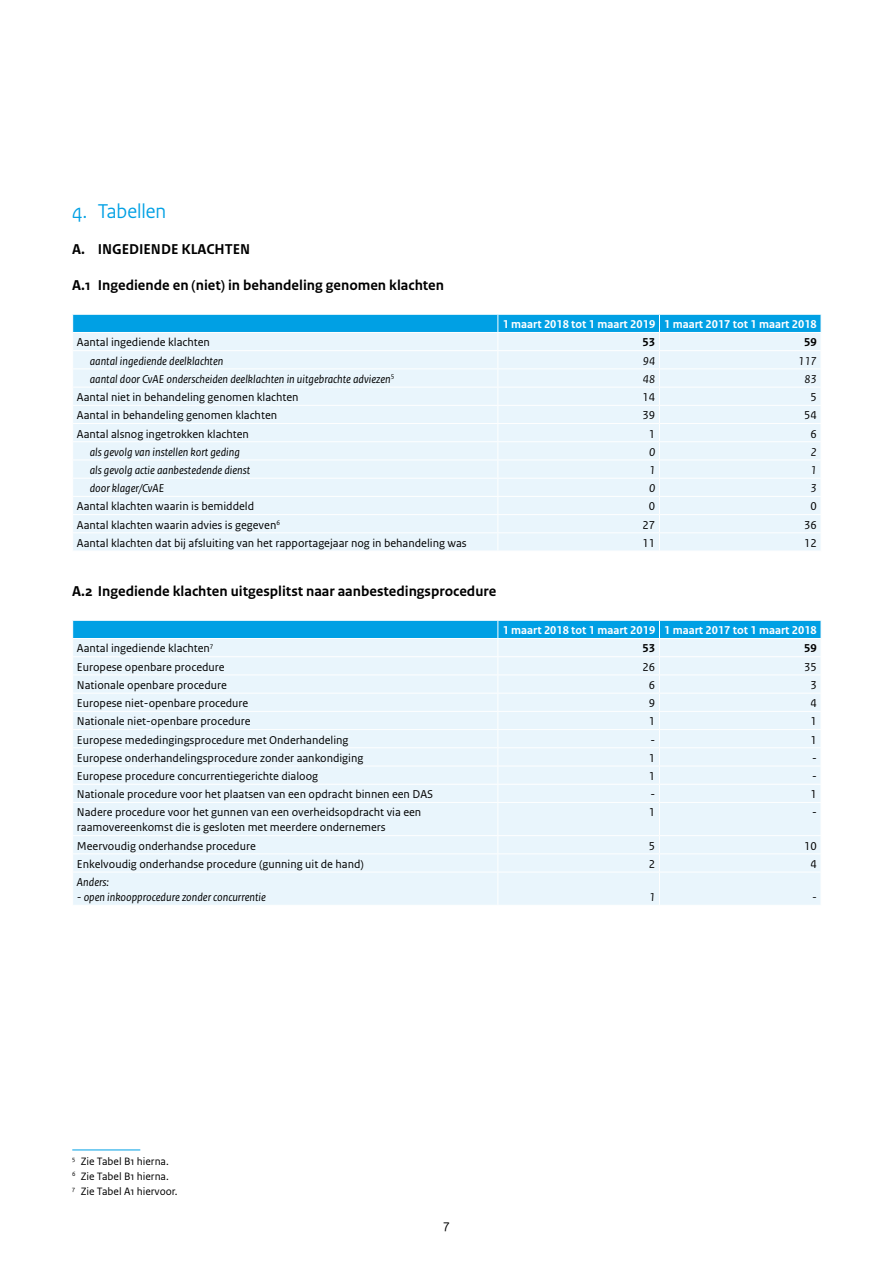
<style>
.page{position:relative;width:893px;height:1263px;background:#fff}
.page>*{position:absolute;margin:0;border:0;box-sizing:border-box;transform-origin:0 0}
._04_RO_Paragraafkop{font:21px "Rijksoverheid Sans Heading";color:#00a0e4}
._05_RO_Alineakop_San{font:700 15px "Rijksoverheid Sans Text";color:#000}
.t1{font:13.5px "Rijksoverheid Sans Text";color:#000}
._32_RO_Tabel_Broodte{font:12px/15px "Rijksoverheid Sans Text";color:#000}
._32_RO_Tabel_Broodte-2{font:italic 12px "Rijksoverheid Sans Text";color:#000}
._31_RO_Tabel_Tussenk{font:700 12px "Rijksoverheid Sans Text";color:#fff}
._32_RO_Tabel_Broodte-3{font:700 12px "Rijksoverheid Sans Text";color:#000}
._14_RO_Voetnoot{font:11.25px "Rijksoverheid Sans Text";color:#000}
</style>
<div class="page">
<svg style="left:72px;top:314px;width:749px;height:237px;background:#d9effa"></svg>
<hr style="left:498px;top:314px;width:161px;height:1px;background:#fff">
<hr style="left:659px;top:314px;width:162px;height:1px;background:#fff">
<hr style="left:72px;top:332px;width:426px;height:1px;background:#fff">
<hr style="left:498px;top:332px;width:161px;height:1px;background:#fff">
<hr style="left:659px;top:332px;width:162px;height:1px;background:#fff">
<div style="left:73px;top:803px;width:748px;height:102px;background:#e9f5fc"></div>
<hr style="left:497px;top:803px;width:1px;height:32px;background:#fff">
<hr style="left:659px;top:803px;width:1px;height:32px;background:#fff">
<svg style="left:497px;top:836px;width:1px;height:36px"></svg>
<svg style="left:659px;top:836px;width:1px;height:36px"></svg>
<hr style="left:497px;top:872px;width:1px;height:33px;background:#fff">
<hr style="left:659px;top:872px;width:1px;height:33px;background:#fff">
<hr style="left:72px;top:835px;width:426px;height:1px;background:#fff">
<hr style="left:498px;top:835px;width:161px;height:1px;background:#fff">
<hr style="left:659px;top:835px;width:162px;height:1px;background:#fff">
<hr style="left:72px;top:853px;width:426px;height:1px;background:#fff">
<hr style="left:498px;top:853px;width:161px;height:1px;background:#fff">
<hr style="left:659px;top:853px;width:162px;height:1px;background:#fff">
<hr style="left:72px;top:872px;width:426px;height:1px;background:#fff">
<hr style="left:498px;top:872px;width:161px;height:1px;background:#fff">
<hr style="left:659px;top:872px;width:162px;height:1px;background:#fff">
<svg style="left:72px;top:620px;width:749px;height:182px;background:#d4edf9"></svg>
<hr style="left:498px;top:620px;width:161px;height:1px;background:#fff">
<hr style="left:659px;top:620px;width:162px;height:1px;background:#fff">
<hr style="left:72px;top:638px;width:426px;height:1px;background:#fff">
<hr style="left:498px;top:638px;width:161px;height:1px;background:#fff">
<hr style="left:659px;top:638px;width:162px;height:1px;background:#fff">
<hr style="left:72px;top:1149px;width:68px;height:1px;background:#00a0e4">
<p class="_04_RO_Paragraafkop" style="left:72px;top:199px;width:95px">4. Tabellen</p>
<p class="_05_RO_Alineakop_San" style="left:72px;top:240px;width:179px">A. INGEDIENDE KLACHTEN</p>
<p class="_05_RO_Alineakop_San" style="left:72px;top:276px;width:373px">A.1 Ingediende en (niet) in behandeling genomen klachten</p>
<p class="_31_RO_Tabel_Tussenk" style="left:503px;top:317px;width:154px">1 maart 2018 tot 1 maart 2019</p>
<p class="_31_RO_Tabel_Tussenk" style="left:664px;top:317px;width:154px">1 maart 2017 tot 1 maart 2018</p>
<p class="_32_RO_Tabel_Broodte" style="left:77px;top:335px;width:135px">Aantal ingediende klachten</p>
<p class="_32_RO_Tabel_Broodte-3" style="left:643px;top:336px;width:14px">53</p>
<p class="_32_RO_Tabel_Broodte-3" style="left:804px;top:336px;width:14px">59</p>
<p class="_32_RO_Tabel_Broodte-2" style="left:90px;top:354px;width:135px">aantal ingediende deelklachten</p>
<p class="_32_RO_Tabel_Broodte-2" style="left:643px;top:354px;width:14px">94</p>
<p class="_32_RO_Tabel_Broodte-2" style="left:798px;top:354px;width:20px">117</p>
<p class="_32_RO_Tabel_Broodte-2" style="left:90px;top:372px;width:306px">aantal door CvAE onderscheiden deelklachten in uitgebrachte adviezen<sup>5</sup></p>
<p class="_32_RO_Tabel_Broodte-2" style="left:643px;top:372px;width:14px">48</p>
<p class="_32_RO_Tabel_Broodte-2" style="left:804px;top:372px;width:14px">83</p>
<p class="_32_RO_Tabel_Broodte" style="left:77px;top:390px;width:223px">Aantal niet in behandeling genomen klachten</p>
<p class="_32_RO_Tabel_Broodte" style="left:642px;top:390px;width:14px">14</p>
<p class="_32_RO_Tabel_Broodte" style="left:810px;top:390px;width:8px">5</p>
<p class="_32_RO_Tabel_Broodte" style="left:77px;top:408px;width:202px">Aantal in behandeling genomen klachten</p>
<p class="_32_RO_Tabel_Broodte" style="left:642px;top:408px;width:14px">39</p>
<p class="_32_RO_Tabel_Broodte" style="left:804px;top:408px;width:14px">54</p>
<p class="_32_RO_Tabel_Broodte" style="left:77px;top:426px;width:174px">Aantal alsnog ingetrokken klachten</p>
<p class="_32_RO_Tabel_Broodte" style="left:649px;top:426px;width:8px">1</p>
<p class="_32_RO_Tabel_Broodte" style="left:810px;top:426px;width:8px">6</p>
<p class="_32_RO_Tabel_Broodte-2" style="left:90px;top:445px;width:152px">als gevolg van instellen kort geding</p>
<p class="_32_RO_Tabel_Broodte-2" style="left:649px;top:445px;width:8px">0</p>
<p class="_32_RO_Tabel_Broodte-2" style="left:811px;top:445px;width:8px">2</p>
<p class="_32_RO_Tabel_Broodte-2" style="left:90px;top:463px;width:162px">als gevolg actie aanbestedende dienst</p>
<p class="_32_RO_Tabel_Broodte-2" style="left:649px;top:463px;width:8px">1</p>
<p class="_32_RO_Tabel_Broodte-2" style="left:811px;top:463px;width:8px">1</p>
<p class="_32_RO_Tabel_Broodte-2" style="left:90px;top:481px;width:76px">door klager/CvAE</p>
<p class="_32_RO_Tabel_Broodte-2" style="left:649px;top:481px;width:8px">0</p>
<p class="_32_RO_Tabel_Broodte-2" style="left:811px;top:481px;width:8px">3</p>
<p class="_32_RO_Tabel_Broodte" style="left:77px;top:499px;width:179px">Aantal klachten waarin is bemiddeld</p>
<p class="_32_RO_Tabel_Broodte" style="left:649px;top:499px;width:8px">0</p>
<p class="_32_RO_Tabel_Broodte" style="left:810px;top:499px;width:8px">0</p>
<p class="_32_RO_Tabel_Broodte" style="left:77px;top:517px;width:205px">Aantal klachten waarin advies is gegeven<sup>6</sup></p>
<p class="_32_RO_Tabel_Broodte" style="left:642px;top:517px;width:14px">27</p>
<p class="_32_RO_Tabel_Broodte" style="left:804px;top:517px;width:14px">36</p>
<p class="_32_RO_Tabel_Broodte" style="left:77px;top:535px;width:391px">Aantal klachten dat bij afsluiting van het rapportagejaar nog in behandeling was</p>
<p class="_32_RO_Tabel_Broodte" style="left:642px;top:535px;width:14px">11</p>
<p class="_32_RO_Tabel_Broodte" style="left:804px;top:535px;width:14px">12</p>
<p class="_05_RO_Alineakop_San" style="left:72px;top:582px;width:425px">A.2 Ingediende klachten uitgesplitst naar aanbestedingsprocedure</p>
<p class="_31_RO_Tabel_Tussenk" style="left:503px;top:623px;width:154px">1 maart 2018 tot 1 maart 2019</p>
<p class="_31_RO_Tabel_Tussenk" style="left:664px;top:623px;width:154px">1 maart 2017 tot 1 maart 2018</p>
<p class="_32_RO_Tabel_Broodte" style="left:77px;top:641px;width:138px">Aantal ingediende klachten<sup>7</sup></p>
<p class="_32_RO_Tabel_Broodte-3" style="left:643px;top:642px;width:14px">53</p>
<p class="_32_RO_Tabel_Broodte-3" style="left:804px;top:642px;width:14px">59</p>
<p class="_32_RO_Tabel_Broodte" style="left:77px;top:659px;width:149px">Europese openbare procedure</p>
<p class="_32_RO_Tabel_Broodte" style="left:642px;top:659px;width:14px">26</p>
<p class="_32_RO_Tabel_Broodte" style="left:804px;top:659px;width:14px">35</p>
<p class="_32_RO_Tabel_Broodte" style="left:77px;top:678px;width:152px">Nationale openbare procedure</p>
<p class="_32_RO_Tabel_Broodte" style="left:649px;top:678px;width:8px">6</p>
<p class="_32_RO_Tabel_Broodte" style="left:810px;top:678px;width:8px">3</p>
<p class="_32_RO_Tabel_Broodte" style="left:77px;top:696px;width:173px">Europese niet-openbare procedure</p>
<p class="_32_RO_Tabel_Broodte" style="left:649px;top:696px;width:8px">9</p>
<p class="_32_RO_Tabel_Broodte" style="left:810px;top:696px;width:8px">4</p>
<p class="_32_RO_Tabel_Broodte" style="left:77px;top:714px;width:175px">Nationale niet-openbare procedure</p>
<p class="_32_RO_Tabel_Broodte" style="left:649px;top:714px;width:8px">1</p>
<p class="_32_RO_Tabel_Broodte" style="left:810px;top:714px;width:8px">1</p>
<p class="_32_RO_Tabel_Broodte" style="left:77px;top:732px;width:273px">Europese mededingingsprocedure met Onderhandeling</p>
<p class="_32_RO_Tabel_Broodte" style="left:650px;top:732px;width:6px">-</p>
<p class="_32_RO_Tabel_Broodte" style="left:810px;top:732px;width:8px">1</p>
<p class="_32_RO_Tabel_Broodte" style="left:77px;top:750px;width:288px">Europese onderhandelingsprocedure zonder aankondiging</p>
<p class="_32_RO_Tabel_Broodte" style="left:649px;top:750px;width:8px">1</p>
<p class="_32_RO_Tabel_Broodte" style="left:812px;top:750px;width:6px">-</p>
<p class="_32_RO_Tabel_Broodte" style="left:77px;top:769px;width:243px">Europese procedure concurrentiegerichte dialoog</p>
<p class="_32_RO_Tabel_Broodte" style="left:649px;top:769px;width:8px">1</p>
<p class="_32_RO_Tabel_Broodte" style="left:812px;top:769px;width:6px">-</p>
<p class="_32_RO_Tabel_Broodte" style="left:77px;top:787px;width:358px">Nationale procedure voor het plaatsen van een opdracht binnen een DAS</p>
<p class="_32_RO_Tabel_Broodte" style="left:650px;top:787px;width:6px">-</p>
<p class="_32_RO_Tabel_Broodte" style="left:810px;top:787px;width:8px">1</p>
<p class="_32_RO_Tabel_Broodte" style="left:77px;top:805px;width:346px">Nadere procedure voor het gunnen van een overheidsopdracht via een raamovereenkomst die is gesloten met meerdere ondernemers</p>
<p class="_32_RO_Tabel_Broodte" style="left:649px;top:805px;width:8px">1</p>
<p class="_32_RO_Tabel_Broodte" style="left:812px;top:805px;width:6px">-</p>
<p class="_32_RO_Tabel_Broodte" style="left:77px;top:838px;width:180px">Meervoudig onderhandse procedure</p>
<p class="_32_RO_Tabel_Broodte" style="left:649px;top:838px;width:8px">5</p>
<p class="_32_RO_Tabel_Broodte" style="left:804px;top:838px;width:14px">10</p>
<p class="_32_RO_Tabel_Broodte" style="left:77px;top:856px;width:288px">Enkelvoudig onderhandse procedure (gunning uit de hand)</p>
<p class="_32_RO_Tabel_Broodte" style="left:649px;top:856px;width:8px">2</p>
<p class="_32_RO_Tabel_Broodte" style="left:810px;top:856px;width:8px">4</p>
<p class="_32_RO_Tabel_Broodte-2" style="left:77px;top:875px;width:34px">Anders:</p>
<p class="_32_RO_Tabel_Broodte-2" style="left:77px;top:890px;width:190px">- open inkoopprocedure zonder concurrentie</p>
<p class="_32_RO_Tabel_Broodte-2" style="left:649px;top:890px;width:8px">1</p>
<p class="_32_RO_Tabel_Broodte-2" style="left:812px;top:890px;width:6px">-</p>
<p class="_14_RO_Voetnoot" style="left:72px;top:1155px;width:98px"><sup>5</sup> Zie Tabel B1 hierna.</p>
<p class="_14_RO_Voetnoot" style="left:72px;top:1170px;width:98px"><sup>6</sup> Zie Tabel B1 hierna.</p>
<p class="_14_RO_Voetnoot" style="left:72px;top:1185px;width:107px"><sup>7</sup> Zie Tabel A1 hiervoor.</p>
<p class="t1" style="left:443px;top:1217px;width:8px">7</p>
</div>
